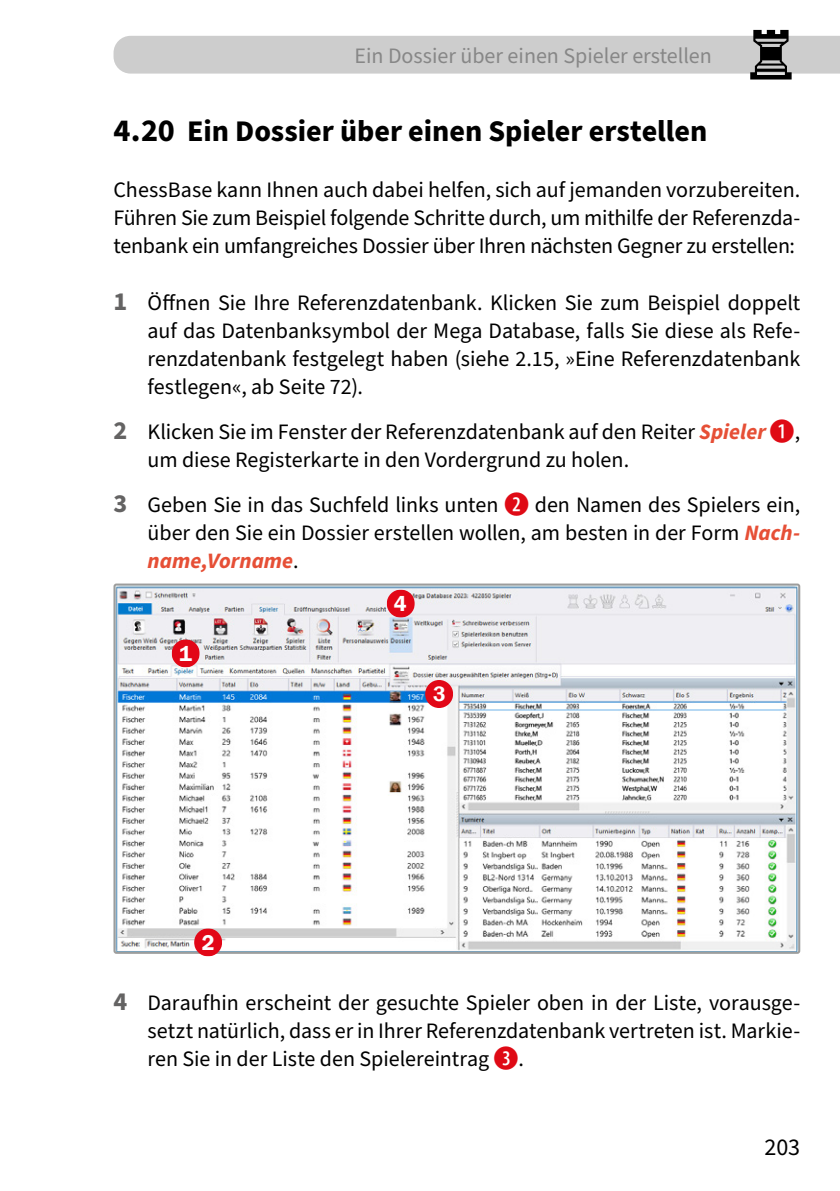
<style>
.page{position:relative;width:840px;height:1191px;background:#fff}
.page>*{position:absolute;margin:0;border:0;box-sizing:border-box;transform-origin:0 0}
.t1{font:700 30px "Source Sans Pro";color:#000}
.t2{font:24px "Source Sans Pro";color:#000}
.t3{font:22px/28px "Source Sans Pro";letter-spacing:-.005em;color:#000;text-align:justify}
.t4{font:22px "Source Sans Pro";color:#878787}
.t5{font:600 21.8px "Franklin Gothic";color:#fff}
.t6{font:600 21.4px "Franklin Gothic";color:#fff}
.s1{font-size:32px}
.s2{font-weight:700;font-size:26px;color:#646363}
.s3{font-weight:700;font-style:italic;color:#e64f36}
</style>
<div class="page">
<img style="left:116px;top:583px;width:683px;height:370px">
<div style="left:113px;top:583px;width:686px;height:370px;border:2px solid #9d9d9c;border-radius:2px"></div>
<svg style="left:194px;top:928px;width:28px;height:28px"></svg>
<svg style="left:425px;top:680px;width:28px;height:28px"></svg>
<svg style="left:171px;top:639px;width:28px;height:28px"></svg>
<svg style="left:386px;top:589px;width:28px;height:28px"></svg>
<div style="left:113px;top:36px;width:726px;height:38px;background:#cdcdcd"></div>
<p class="t4" style="left:354px;top:41px;width:358px">Ein Dossier über einen Spieler erstellen</p>
<h1 class="t1" style="left:113px;top:111px;width:595px"><span class="s1">4.20</span> Ein Dossier über einen Spieler erstellen</h1>
<p class="t3" style="left:113px;top:177px;width:688px">ChessBase kann Ihnen auch dabei helfen, sich auf jemanden vorzubereiten.<br>Führen Sie zum Beispiel folgende Schritte durch, um mithilfe der Referenzda&shy;tenbank ein umfangreiches Dossier über Ihren nächsten Gegner zu erstellen:</p>
<p class="t3" style="left:147px;top:289px;width:654px;text-indent:-34px"><span class="s2">1</span> Öffnen Sie Ihre Referenzdatenbank. Klicken Sie zum Beispiel doppelt auf das Datenbanksymbol der Mega Database, falls Sie diese als Refe&shy;renzdatenbank festgelegt haben (siehe 2.15, »Eine Referenzdatenbank festlegen«, ab Seite 72).</p>
<p class="t3" style="left:147px;top:418px;width:653px;text-indent:-34px"><span class="s2">2</span> Klicken Sie im Fenster der Referenzdatenbank auf den Reiter <span class="s3">Spieler</span> <sup>1</sup>, um diese Registerkarte in den Vordergrund zu holen.</p>
<p class="t3" style="left:147px;top:491px;width:653px;text-indent:-34px"><span class="s2">3</span> Geben Sie in das Suchfeld links unten <sup>2</sup> den Namen des Spielers ein, über den Sie ein Dossier erstellen wollen, am besten in der Form <span class="s3">Nach&shy;name,Vorname</span>.</p>
<p class="t5" style="left:179px;top:640px;width:14px">1</p>
<p class="t5" style="left:201px;top:929px;width:14px">2</p>
<p class="t5" style="left:393px;top:590px;width:14px">4</p>
<p class="t6" style="left:433px;top:681px;width:14px">3</p>
<p class="t3" style="left:147px;top:989px;width:653px;text-indent:-34px"><span class="s2">4</span> Daraufhin erscheint der gesuchte Spieler oben in der Liste, vorausge&shy;setzt natürlich, dass er in Ihrer Referenzdatenbank vertreten ist. Markie&shy;ren Sie in der Liste den Spielereintrag <sup>3</sup>.</p>
<p class="t2" style="left:764px;top:1131px;width:37px">203</p>
</div>
